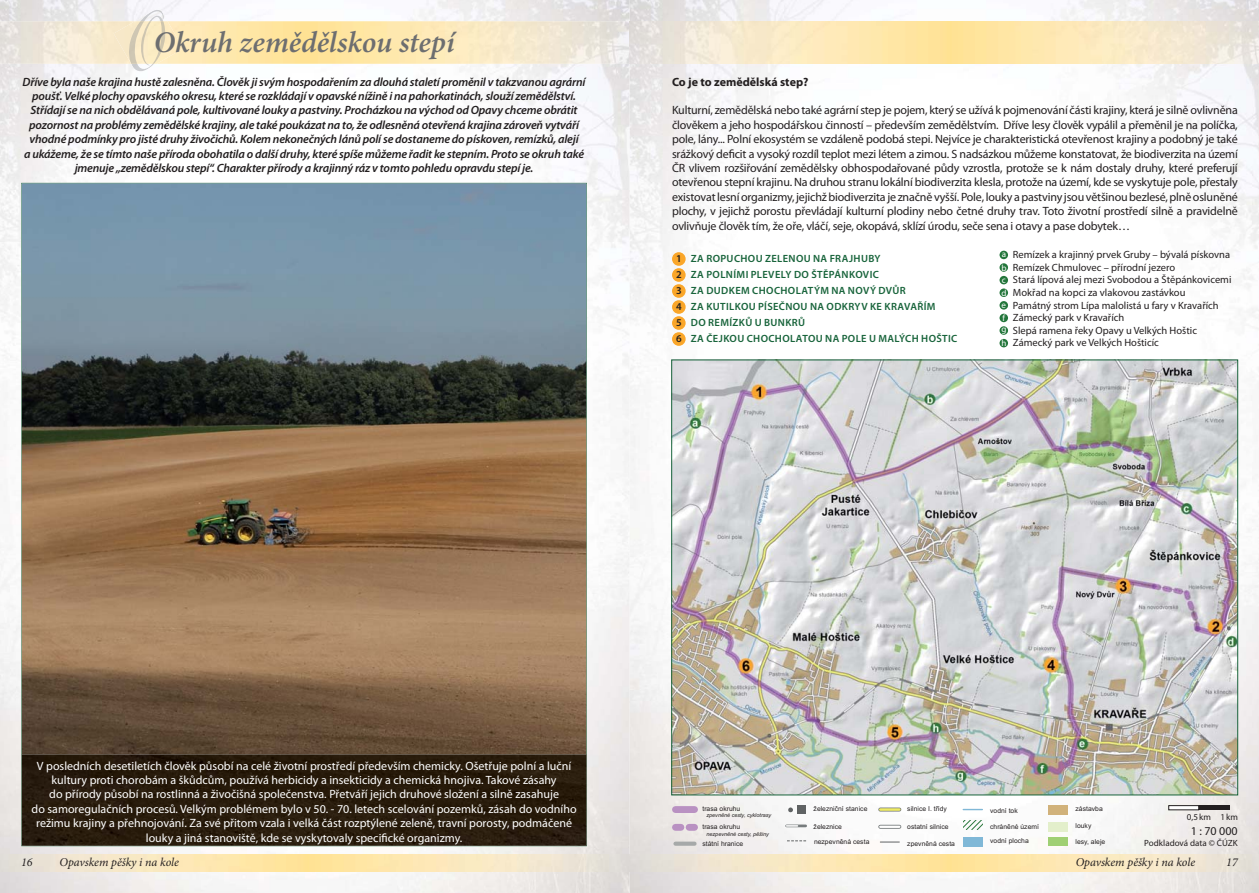
<style>
.page{position:relative;width:1259px;height:893px;background:#fff}
.page>*{position:absolute;margin:0;border:0;box-sizing:border-box;transform-origin:0 0}
.t1{font:italic 600 30px "Minion Pro";color:#6d6e70}
.t2{font:12px/14.4px "Myriad Pro";letter-spacing:-.015em;color:#231f20;text-align:justify}
.t3{font:italic 600 12px/14.4px "Myriad Pro";letter-spacing:-.015em;color:#231f20;text-align:center}
.t4{font:12px/14.4px "Myriad Pro";color:#fff;text-align:center}
.t5{font:italic 12px "Minion Pro";letter-spacing:-.005em;color:#231f20}
.t6{font:700 12px "Myriad Pro";color:#231f20}
.t7{font:10.5px/12.6px "Myriad Pro";color:#231f20}
.t8{font:600 10.5px/15.9px "Myriad Pro";letter-spacing:.035em;color:#18643b}
.t9{font:600 10.5px/15.9px "Myriad Pro";color:#231f20;text-align:justify}
.t10{font:9px "Myriad Pro";color:#231f20}
.t11{font:9px/13.5px "Myriad Pro";color:#fff}
.t12{font:6.75px "Arial";letter-spacing:.005em;color:#231f20}
.t13{font:italic 5.4px "Arial";color:#231f20}
</style>
<div class="page">
<img style="left:629px;top:0;width:630px;height:893px">
<img style="left:0;top:0;width:629px;height:191px">
<img style="left:183px;top:21px;width:1076px;height:43px">
<img style="left:0;top:21px;width:114px;height:43px">
<img style="left:0;top:855px;width:1259px;height:17px">
<img style="left:131px;top:7px;width:37px;height:68px">
<img style="left:131px;top:9px;width:34px;height:63px">
<img style="left:114px;top:21px;width:69px;height:43px">
<img style="left:128px;top:21px;width:38px;height:43px">
<svg style="left:21px;top:183px;width:566px;height:663px;background:#7d7365"></svg>
<svg style="left:22px;top:754px;width:564px;height:92px;background:#281b0c"></svg>
<img style="left:673px;top:362px;width:563px;height:431px">
<svg style="left:675px;top:842px;width:19px;height:4px"></svg>
<svg style="left:787px;top:840px;width:19px;height:1px"></svg>
<hr style="left:786px;top:824px;width:19px;height:3px;background:#777c7d">
<svg style="left:786px;top:825px;width:11px;height:2px"></svg>
<svg style="left:788px;top:807px;width:5px;height:6px"></svg>
<div style="left:797px;top:805px;width:8px;height:9px;background:#606364"></div>
<svg style="left:880px;top:842px;width:19px;height:1px"></svg>
<hr style="left:880px;top:807px;width:19px;height:4px;background:#bfc1c1">
<hr style="left:880px;top:808px;width:19px;height:3px;background:#f0ec64">
<svg style="left:880px;top:825px;width:19px;height:4px"></svg>
<svg style="left:880px;top:826px;width:19px;height:2px"></svg>
<div style="left:963px;top:837px;width:19px;height:9px;background:#80b8d7"></div>
<svg style="left:963px;top:809px;width:19px;height:1px"></svg>
<svg style="left:963px;top:820px;width:19px;height:10px"></svg>
<div style="left:1048px;top:806px;width:19px;height:9px;background:#d1b27b"></div>
<div style="left:1048px;top:822px;width:19px;height:9px;background:#e3efcb"></div>
<div style="left:1048px;top:837px;width:19px;height:9px;background:#a0cf73"></div>
<div style="left:675px;top:806px;width:19px;height:7px;background:#b991c2"></div>
<div style="left:675px;top:824px;width:6px;height:7px;background:#b991c2"></div>
<svg style="left:689px;top:824px;width:5px;height:7px"></svg>
<div style="left:672px;top:252px;width:13px;height:14px;background:#faa629;border-radius:50%"></div>
<div style="left:672px;top:268px;width:13px;height:14px;background:#faa629;border-radius:50%"></div>
<div style="left:672px;top:284px;width:13px;height:14px;background:#faa629;border-radius:50%"></div>
<div style="left:672px;top:300px;width:13px;height:14px;background:#faa629;border-radius:50%"></div>
<div style="left:672px;top:316px;width:13px;height:14px;background:#faa629;border-radius:50%"></div>
<div style="left:672px;top:332px;width:13px;height:14px;background:#faa629;border-radius:50%"></div>
<div style="left:999px;top:251px;width:9px;height:8px;background:#23763b;border-radius:50%"></div>
<div style="left:999px;top:263px;width:9px;height:9px;background:#23763b;border-radius:50%"></div>
<div style="left:999px;top:276px;width:9px;height:8px;background:#23763b;border-radius:50%"></div>
<div style="left:999px;top:288px;width:9px;height:9px;background:#23763b;border-radius:50%"></div>
<div style="left:999px;top:301px;width:9px;height:9px;background:#23763b;border-radius:50%"></div>
<div style="left:999px;top:314px;width:9px;height:8px;background:#23763b;border-radius:50%"></div>
<div style="left:999px;top:326px;width:9px;height:9px;background:#23763b;border-radius:50%"></div>
<div style="left:999px;top:339px;width:9px;height:8px;background:#23763b;border-radius:50%"></div>
<div style="left:1199px;top:805px;width:30px;height:5px;background:#231f20"></div>
<hr style="left:1168px;top:806px;width:30px;height:4px;background:#fff">
<div style="left:1168px;top:805px;width:31px;height:5px;border:1px solid #231f20"></div>
<h1 class="t1" style="left:154px;top:31px;width:302px">Okruh zemědělskou stepí</h1>
<p class="t3" style="left:23px;top:76px;width:564px">Dříve byla naše krajina hustě zalesněna. Člověk ji svým hospodařením za dlouhá staletí proměnil v takzvanou agrární poušť. Velké plochy opavského okresu, které se rozkládají v opavské nížině i na pahorkatinách, slouží zemědělství.<br>Střídají se na nich obdělávaná pole, kultivované louky a pastviny. Procházkou na východ od Opavy chceme obrátit pozornost na problémy zemědělské krajiny, ale také poukázat na to, že odlesněná otevřená krajina zároveň vytváří vhodné podmínky pro jisté druhy živočichů. Kolem nekonečných lánů polí se dostaneme do pískoven, remízků, alejí<br>a ukážeme, že se tímto naše příroda obohatila o další druhy, které spíše můžeme řadit ke stepním. Proto se okruh také jmenuje „zemědělskou stepí“. Charakter přírody a krajinný ráz v tomto pohledu opravdu stepí je.</p>
<p class="t6" style="left:672px;top:77px;width:138px">Co je to zemědělská step?</p>
<p class="t2" style="left:672px;top:104px;width:567px">Kulturní, zemědělská nebo také agrární step je pojem, který se užívá k pojmenování části krajiny, která je silně ovlivněna člověkem a jeho hospodářskou činností – především zemědělstvím. Dříve lesy člověk vypálil a přeměnil je na políčka, pole, lány... Polní ekosystém se vzdáleně podobá stepi. Nejvíce je charakteristická otevřenost krajiny a podobný je také srážkový deficit a vysoký rozdíl teplot mezi létem a zimou. S nadsázkou můžeme konstatovat, že biodiverzita na území ČR vlivem rozšiřování zemědělsky obhospodařované půdy vzrostla, protože se k nám dostaly druhy, které preferují otevřenou stepní krajinu. Na druhou stranu lokální biodiverzita klesla, protože na území, kde se vyskytuje pole, přestaly existovat lesní organizmy, jejichž biodiverzita je značně vyšší. Pole, louky a pastviny jsou většinou bezlesé, plně osluněné plochy, v jejichž porostu převládají kulturní plodiny nebo četné druhy trav. Toto životní prostředí silně a pravidelně ovlivňuje člověk tím, že oře, vláčí, seje, okopává, sklízí úrodu, seče sena i otavy a pase dobytek…</p>
<p class="t9" style="left:676px;top:252px;width:7px">1<br>2<br>3<br>4<br>5<br>6</p>
<p class="t7" style="left:1013px;top:249px;width:220px">Remízek a krajinný prvek Gruby – bývalá pískovna Remízek Chmulovec – přírodní jezero<br>Stará lípová alej mezi Svobodou a Štěpánkovicemi Mokřad na kopci za vlakovou zastávkou<br>Památný strom Lípa malolistá u fary v Kravařích Zámecký park v Kravařích<br>Slepá ramena řeky Opavy u Velkých Hoštic Zámecký park ve Velkých Hošticíc</p>
<p class="t11" style="left:1001px;top:248px;width:7px">a b</p>
<p class="t11" style="left:1001px;top:274px;width:7px;line-height:13px">c d</p>
<p class="t11" style="left:1001px;top:299px;width:6px">e f</p>
<p class="t11" style="left:1001px;top:323px;width:7px;line-height:14.2px">g h</p>
<p class="t8" style="left:691px;top:252px;width:268px">ZA ROPUCHOU ZELENOU NA FRAJHUBY<br>ZA POLNÍMI PLEVELY DO ŠTĚPÁNKOVIC<br>ZA DUDKEM CHOCHOLATÝM NA NOVÝ DVŮR<br>ZA KUTILKOU PÍSEČNOU NA ODKRYV KE KRAVAŘÍM<br>DO REMÍZKŮ U BUNKRŮ<br>ZA ČEJKOU CHOCHOLATOU NA POLE U MALÝCH HOŠTIC</p>
<p class="t4" style="left:32px;top:759px;width:546px">V posledních desetiletích člověk působí na celé životní prostředí především chemicky. Ošetřuje polní a luční kultury proti chorobám a škůdcům, používá herbicidy a insekticidy a chemická hnojiva. Takové zásahy<br>do přírody působí na rostlinná a živočišná společenstva. Přetváří jejich druhové složení a silně zasahuje<br>do samoregulačních procesů. Velkým problémem bylo v 50. - 70. letech scelování pozemků, zásah do vodního režimu krajiny a přehnojování. Za své přitom vzala i velká část rozptýlené zeleně, travní porosty, podmáčené louky a jiná stanoviště, kde se vyskytovaly specifické organizmy.</p>
<p class="t5" style="left:21px;top:857px;width:13px">16</p>
<p class="t5" style="left:60px;top:857px;width:121px">Opavskem pěšky i na kole</p>
<p class="t12" style="left:702px;top:806px;width:39px">trasa okruhu</p>
<p class="t12" style="left:702px;top:824px;width:39px">trasa okruhu</p>
<p class="t13" style="left:706px;top:812px;width:66px">zpevněné cesty, cyklotrasy</p>
<p class="t13" style="left:706px;top:831px;width:64px">nezpevněné cesty, pěšiny</p>
<p class="t12" style="left:813px;top:806px;width:55px">železniční stanice</p>
<p class="t12" style="left:813px;top:824px;width:30px">železnice</p>
<p class="t12" style="left:702px;top:841px;width:42px">státní hranice</p>
<p class="t12" style="left:814px;top:840px;width:57px">nezpevněná cesta</p>
<p class="t12" style="left:907px;top:806px;width:41px">silnice I. třídy</p>
<p class="t12" style="left:907px;top:824px;width:43px">ostatní silnice</p>
<p class="t12" style="left:907px;top:841px;width:49px">zpevněná cesta</p>
<p class="t12" style="left:990px;top:808px;width:29px">vodní tok</p>
<p class="t12" style="left:990px;top:824px;width:50px">chráněné území</p>
<p class="t12" style="left:990px;top:839px;width:40px">vodní plocha</p>
<p class="t12" style="left:1075px;top:806px;width:29px">zástavba</p>
<p class="t12" style="left:1075px;top:823px;width:17px">louky</p>
<p class="t12" style="left:1075px;top:839px;width:31px">lesy, aleje</p>
<p class="t10" style="left:1186px;top:813px;width:53px">0,5 km 1 km</p>
<p class="t2" style="left:1190px;top:825px;width:49px">1 : 70 000</p>
<p class="t10" style="left:1144px;top:840px;width:95px">Podkladová data © ČÚZK</p>
<p class="t5" style="left:1075px;top:857px;width:121px">Opavskem pěšky i na kole</p>
<p class="t5" style="left:1226px;top:857px;width:13px">17</p>
</div>
